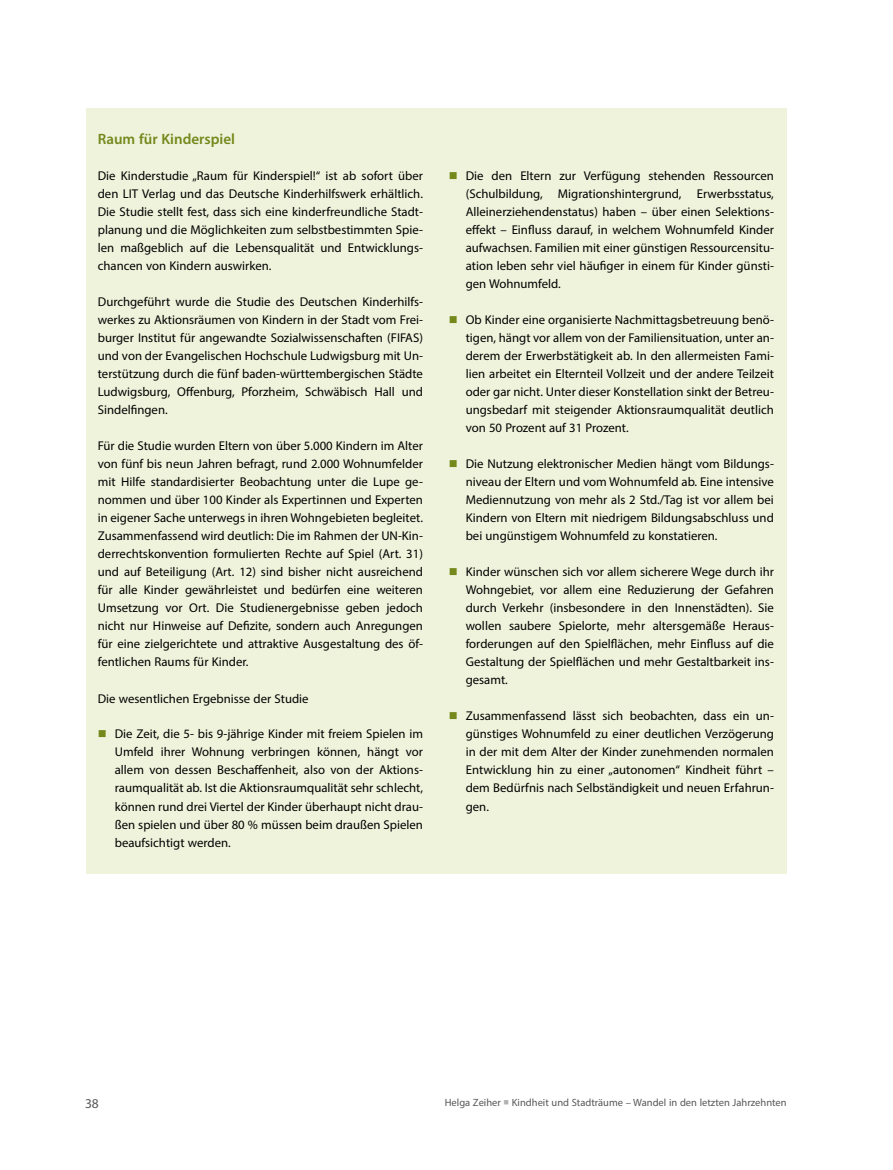
<style>
.page{position:relative;width:893px;height:1170px;background:#fff}
.page>*{position:absolute;margin:0;border:0;box-sizing:border-box;transform-origin:0 0}
.Fließtext_1{font:600 15px "Myriad Pro";color:#74881c}
.t1{font:13.5px "Myriad Pro";color:#575756}
.Fließtext_1-2{font:12.75px/18px "Myriad Pro";color:#000;text-align:justify}
.t2{font:10.5px "Myriad Pro";color:#575756}
.s1{color:#b3b2b2}
</style>
<div class="page">
<div style="left:87px;top:108px;width:700px;height:765px;background:#eff3db"></div>
<p class="Fließtext_1" style="left:98px;top:129px;width:139px">Raum für Kinderspiel</p>
<p class="Fließtext_1-2" style="left:98px;top:167px;width:327px">Die Kinderstudie „Raum für Kinderspiel!“ ist ab sofort über den LIT Verlag und das Deutsche Kinderhilfswerk erhältlich.<br>Die Studie stellt fest, dass sich eine kinderfreundliche Stadt&shy;planung und die Möglichkeiten zum selbstbestimmten Spie&shy;len maßgeblich auf die Lebensqualität und Entwicklungs&shy;chancen von Kindern auswirken.</p>
<p class="Fließtext_1-2" style="left:98px;top:293px;width:327px">Durchgeführt wurde die Studie des Deutschen Kinderhilfs&shy;werkes zu Aktionsräumen von Kindern in der Stadt vom Frei&shy;burger Institut für angewandte Sozialwissenschaften (FIFAS) und von der Evangelischen Hochschule Ludwigsburg mit Un&shy;terstützung durch die fünf baden-württembergischen Städte Ludwigsburg, Offenburg, Pforzheim, Schwäbisch Hall und Sindelfingen.</p>
<p class="Fließtext_1-2" style="left:98px;top:437px;width:327px">Für die Studie wurden Eltern von über 5.000 Kindern im Alter von fünf bis neun Jahren befragt, rund 2.000 Wohnumfelder mit Hilfe standardisierter Beobachtung unter die Lupe ge&shy;nommen und über 100 Kinder als Expertinnen und Experten in eigener Sache unterwegs in ihren Wohngebieten begleitet.<br>Zusammenfassend wird deutlich: Die im Rahmen der UN-Kin&shy;derrechtskonvention formulierten Rechte auf Spiel (Art. 31) und auf Beteiligung (Art. 12) sind bisher nicht ausreichend für alle Kinder gewährleistet und bedürfen eine weiteren Umsetzung vor Ort. Die Studienergebnisse geben jedoch nicht nur Hinweise auf Defizite, sondern auch Anregungen für eine zielgerichtete und attraktive Ausgestaltung des öf&shy;fentlichen Raums für Kinder.</p>
<p class="Fließtext_1-2" style="left:98px;top:689px;width:212px">Die wesentlichen Ergebnisse der Studie</p>
<p class="Fließtext_1-2" style="left:115px;top:725px;width:310px">Die Zeit, die 5- bis 9-jährige Kinder mit freiem Spielen im Umfeld ihrer Wohnung verbringen können, hängt vor allem von dessen Beschaffenheit, also von der Aktions&shy;raumqualität ab. Ist die Aktionsraumqualität sehr schlecht, können rund drei Viertel der Kinder überhaupt nicht drau&shy;ßen spielen und über 80 % müssen beim draußen Spielen beaufsichtigt werden.</p>
<p class="Fließtext_1-2" style="left:466px;top:167px;width:310px">Die den Eltern zur Verfügung stehenden Ressourcen (Schulbildung, Migrationshintergrund, Erwerbsstatus, Alleinerziehendenstatus) haben – über einen Selektions&shy;effekt – Einfluss darauf, in welchem Wohnumfeld Kinder aufwachsen. Familien mit einer günstigen Ressourcensitu&shy;ation leben sehr viel häufiger in einem für Kinder günsti&shy;gen Wohnumfeld.</p>
<p class="Fließtext_1-2" style="left:466px;top:311px;width:310px">Ob Kinder eine organisierte Nachmittagsbetreuung benö&shy;tigen, hängt vor allem von der Familiensituation, unter an&shy;derem der Erwerbstätigkeit ab. In den allermeisten Fami&shy;lien arbeitet ein Elternteil Vollzeit und der andere Teilzeit oder gar nicht. Unter dieser Konstellation sinkt der Betreu&shy;ungsbedarf mit steigender Aktionsraumqualität deutlich von 50 Prozent auf 31 Prozent.</p>
<p class="Fließtext_1-2" style="left:466px;top:455px;width:310px">Die Nutzung elektronischer Medien hängt vom Bildungs&shy;niveau der Eltern und vom Wohnumfeld ab. Eine intensive Mediennutzung von mehr als 2 Std./Tag ist vor allem bei Kindern von Eltern mit niedrigem Bildungsabschluss und bei ungünstigem Wohnumfeld zu konstatieren.</p>
<p class="Fließtext_1-2" style="left:466px;top:563px;width:310px">Kinder wünschen sich vor allem sicherere Wege durch ihr Wohngebiet, vor allem eine Reduzierung der Gefahren durch Verkehr (insbesondere in den Innenstädten). Sie wollen saubere Spielorte, mehr altersgemäße Heraus&shy;forderungen auf den Spielflächen, mehr Einfluss auf die Gestaltung der Spielflächen und mehr Gestaltbarkeit ins&shy;gesamt.</p>
<p class="Fließtext_1-2" style="left:466px;top:707px;width:310px">Zusammenfassend lässt sich beobachten, dass ein un&shy;günstiges Wohnumfeld zu einer deutlichen Verzögerung in der mit dem Alter der Kinder zunehmenden normalen Entwicklung hin zu einer „autonomen“ Kindheit führt – dem Bedürfnis nach Selbständigkeit und neuen Erfahrun&shy;gen.</p>
<p class="t1" style="left:85px;top:1094px;width:15px">38</p>
<p class="t2" style="left:445px;top:1095px;width:343px">Helga Zeiher <span class="s1">■</span> Kindheit und Stadträume – Wandel in den letzten Jahrzehnten</p>
</div>
